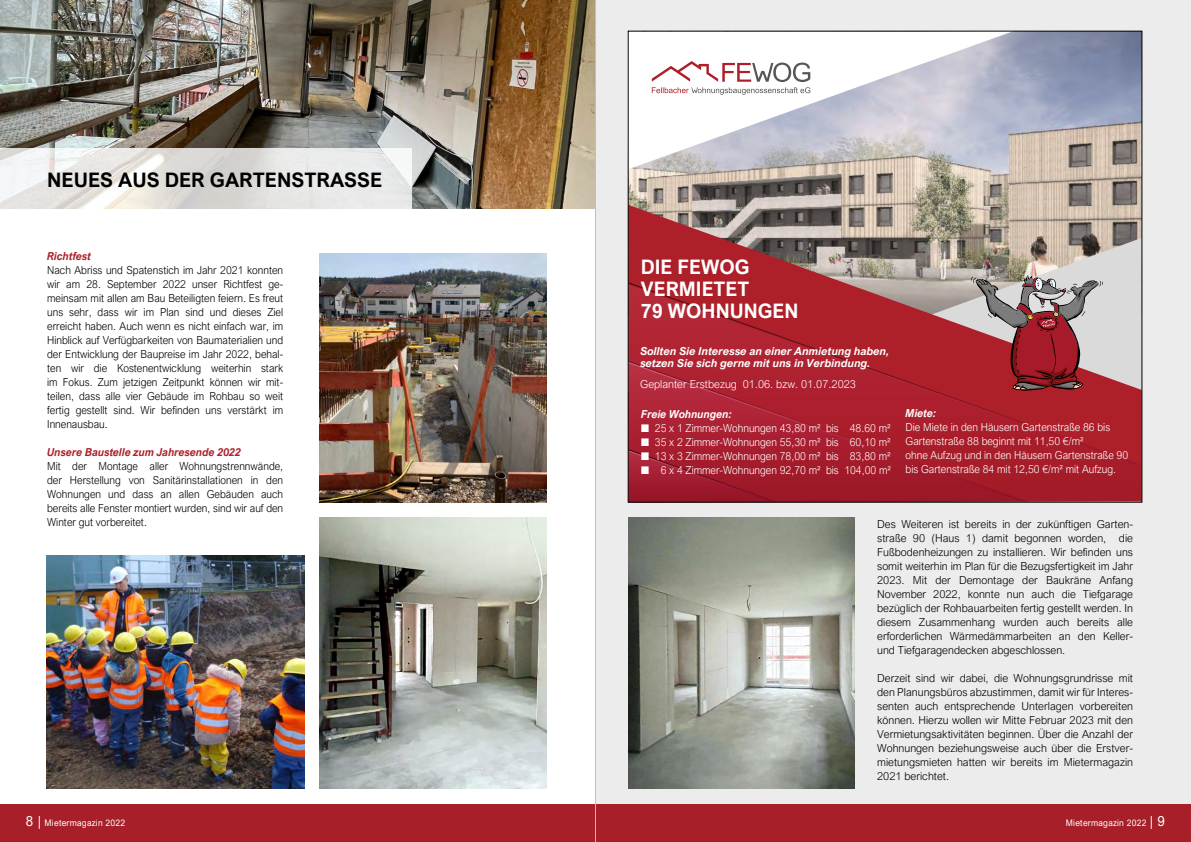
<style>
.page{position:relative;width:1191px;height:842px;background:#fff}
.page>*{position:absolute;margin:0;border:0;box-sizing:border-box;transform-origin:0 0}
.t1{font:700 20px/22px "Arial Nova";color:#fff}
.t2{font:700 20px "Arial Nova";color:#000}
.t3{font:14px "Arial Nova";color:#fff;scale:.95 1}
.t4{font:300 11px/14px "Arial Nova";color:#000;text-align:justify}
.t5{font:300 11px/14px "Arial Nova";color:#000;text-align:justify;scale:.95 1}
.t6{font:300 11px/14px "Arial Nova";color:#fff;scale:.95 1}
.t7{font:italic 700 11px/12px "Arial Nova";color:#fff}
.t8{font:italic 700 11px "Arial Nova";color:#ad1f29;scale:.95 1}
.t9{font:300 11px "Arial Nova";color:#fff}
.t10{font:italic 700 11px "Arial Nova";color:#fff;scale:.95 1}
.t11{font:9px "Arial Nova";letter-spacing:.025em;color:#fff;scale:.95 1}
.s1{font-size:14px}
</style>
<div class="page">
<div style="left:595px;top:0;width:596px;height:833px;background:#ececed"></div>
<img style="left:629px;top:33px;width:511px;height:172px">
<img style="left:0;top:0;width:595px;height:209px">
<svg style="left:0;top:148px;width:411px;height:61px;fill:#e8e7e4"></svg>
<svg style="left:629px;top:33px;width:385px;height:136px;background:#dddde3"></svg>
<svg style="left:629px;top:205px;width:511px;height:78px;background:#a57f78"></svg>
<div style="left:1053px;top:464px;width:87px;height:37px;background:#a51b28"></div>
<svg style="left:629px;top:283px;width:511px;height:181px;background:#b2414a"></svg>
<svg style="left:798px;top:344px;width:340px;height:120px;background:#b1343e"></svg>
<svg style="left:629px;top:362px;width:421px;height:139px;background:#a91e2d"></svg>
<svg style="left:629px;top:449px;width:172px;height:52px;background:#9f1b2c"></svg>
<svg style="left:652px;top:61px;width:158px;height:34px;background:#e4d6d7"></svg>
<div style="left:0;top:804px;width:1191px;height:38px;background:#a71f28"></div>
<img style="left:47px;top:555px;width:258px;height:233px">
<img style="left:320px;top:517px;width:227px;height:271px">
<img style="left:320px;top:253px;width:227px;height:250px">
<svg style="left:971px;top:275px;width:132px;height:116px;background:#a4666a"></svg>
<img style="left:628px;top:517px;width:227px;height:271px">
<hr style="left:595px;top:0;width:1px;height:842px;background:#a9c1e4">
<h1 class="t2" style="left:47px;top:168px;width:337px">NEUES AUS DER GARTENSTRASSE</h1>
<p class="t8" style="left:47px;top:250px;width:48px">Richtfest</p>
<p class="t5" style="left:47px;top:263px;width:250px">Nach Abriss und Spatenstich im Jahr 2021 konnten wir am 28. September 2022 unser Richtfest ge&shy;meinsam mit allen am Bau Beteiligten feiern. Es freut uns sehr, dass wir im Plan sind und dieses Ziel erreicht haben. Auch wenn es nicht einfach war, im Hinblick auf Verfügbarkeiten von Baumaterialien und der Entwicklung der Baupreise im Jahr 2022, behal&shy;ten wir die Kostenentwicklung weiterhin stark im Fokus. Zum jetzigen Zeitpunkt können wir mit&shy;teilen, dass alle vier Gebäude im Rohbau so weit fertig gestellt sind. Wir befinden uns verstärkt im Innenausbau.</p>
<p class="t8" style="left:47px;top:446px;width:206px">Unsere Baustelle zum Jahresende 2022</p>
<p class="t5" style="left:47px;top:459px;width:250px">Mit der Montage aller Wohnungstrennwände, der Herstellung von Sanitärinstallationen in den Wohnungen und dass an allen Gebäuden auch bereits alle Fenster montiert wurden, sind wir auf den Winter gut vorbereitet.</p>
<h1 class="t1" style="left:641px;top:256px;width:159px">DIE FEWOG<br>VERMIETET<br>79 WOHNUNGEN</h1>
<p class="t7" style="left:640px;top:345px;width:251px">Sollten Sie Interesse an einer Anmietung haben, setzen Sie sich gerne mit uns in Verbindung.</p>
<p class="t9" style="left:640px;top:377px;width:217px">Geplanter Erstbezug 01.06. bzw. 01.07.2023</p>
<p class="t10" style="left:641px;top:408px;width:97px">Freie Wohnungen:</p>
<p class="t6" style="left:641px;top:421px;width:264px">■ 25 x 1 Zimmer-Wohnungen 43,80 m² bis 48.60 m²</p>
<p class="t6" style="left:641px;top:435px;width:264px">■ 35 x 2 Zimmer-Wohnungen 55,30 m² bis 60,10 m²</p>
<p class="t6" style="left:641px;top:449px;width:264px">■ 13 x 3 Zimmer-Wohnungen 78,00 m² bis 83,80 m²</p>
<p class="t6" style="left:641px;top:463px;width:264px">■ 6 x 4 Zimmer-Wohnungen 92,70 m² bis 104,00 m²</p>
<p class="t10" style="left:905px;top:407px;width:34px">Miete:</p>
<p class="t6" style="left:905px;top:420px;width:236px">Die Miete in den Häusern Gartenstraße 86 bis Gartenstraße 88 beginnt mit 11,50 €/m²<br>ohne Aufzug und in den Häusern Gartenstraße 90 bis Gartenstraße 84 mit 12,50 €/m² mit Aufzug.</p>
<p class="t4" style="left:877px;top:517px;width:257px">Des Weiteren ist bereits in der zukünftigen Garten&shy;straße 90 (Haus 1) damit begonnen worden, die Fußbodenheizungen zu installieren. Wir befinden uns somit weiterhin im Plan für die Bezugsfertigkeit im Jahr 2023. Mit der Demontage der Baukräne Anfang November 2022, konnte nun auch die Tiefgarage bezüglich der Rohbauarbeiten fertig gestellt werden. In diesem Zusammenhang wurden auch bereits alle erforderlichen Wärmedämmarbeiten an den Keller&shy;und Tiefgaragendecken abgeschlossen.</p>
<p class="t4" style="left:877px;top:671px;width:257px">Derzeit sind wir dabei, die Wohnungsgrundrisse mit den Planungsbüros abzustimmen, damit wir für Interes&shy;senten auch entsprechende Unterlagen vorbereiten können. Hierzu wollen wir Mitte Februar 2023 mit den Vermietungsaktivitäten beginnen. Über die Anzahl der Wohnungen beziehungsweise auch über die Erstver&shy;mietungsmieten hatten wir bereits im Mietermagazin 2021 berichtet.</p>
<p class="t3" style="left:26px;top:813px;width:17px">8 |</p>
<p class="t11" style="left:115px;top:818px;width:12px">19</p>
<p class="t11" style="left:45px;top:818px;width:86px">Mietermagazin 2022</p>
<p class="t11" style="left:1066px;top:818px;width:106px">Mietermagazin 2022 <span class="s1">| 9</span></p>
</div>
